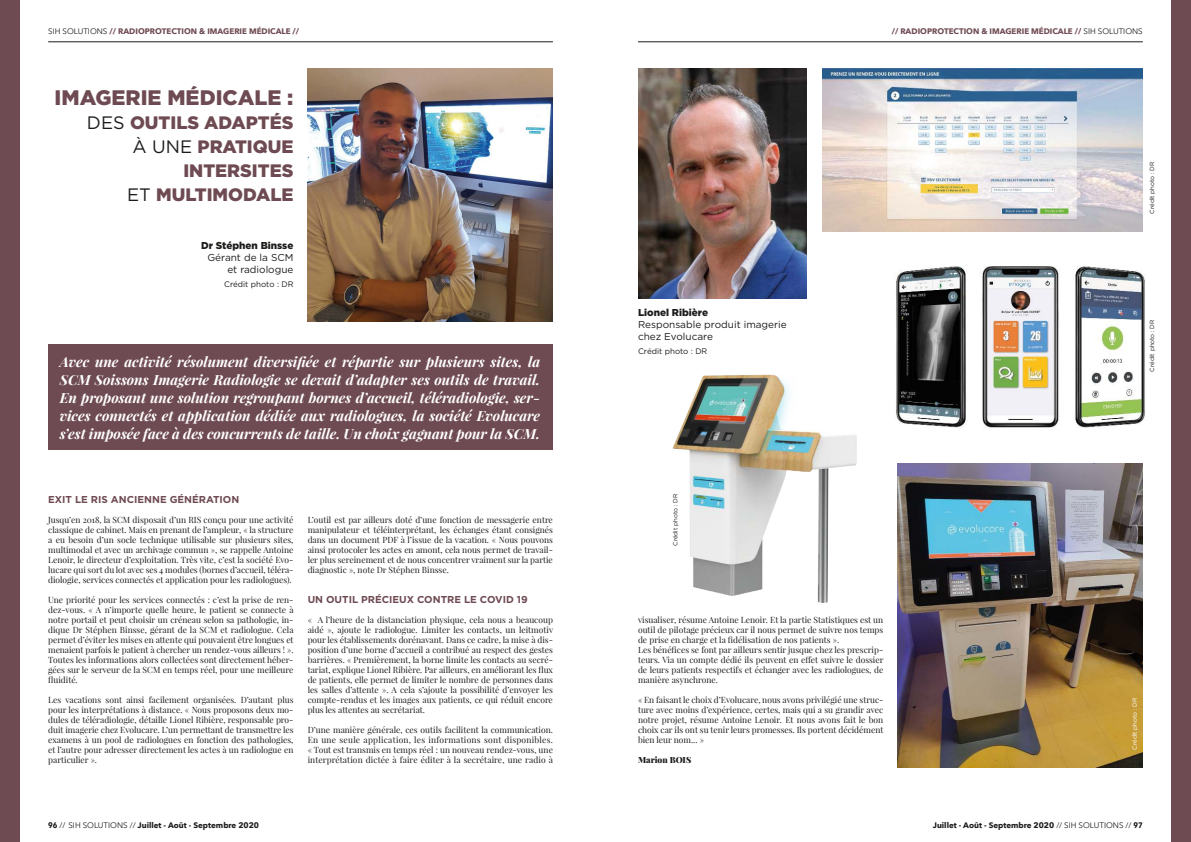
<style>
.page{position:relative;width:1191px;height:842px;background:#fff}
.page>*{position:absolute;margin:0;border:0;box-sizing:border-box;transform-origin:0 0}
.t1{font:900 21px "Gotham";color:#6e4a52}
.t2{font:900 18px/24px "Gotham";color:#6e4a52;text-align:right}
.t3{font:italic 700 14px/18px "Playfair Display";color:#fff;text-align:justify}
.t4{font:10px/12px "Gotham";color:#1c1c1b;text-align:right}
.t5{font:700 10px "Gotham";color:#6e4a52}
.t6{font:900 10px "Gotham";color:#1c1c1b}
.t7{font:8.5px/10px "Playfair Display";color:#1c1c1b;text-align:justify}
.t8{font:900 8.5px "Playfair Display";color:#1c1c1b}
.t9{font:700 8px "Avenir Next";color:#6e4a52}
.t10{font:700 8px "Avenir Next";color:#1c1c1b;scale:.9 1}
.t11{font:700 8px "Avenir Next";color:#1c1c1b}
.t12{font:8px "Gotham";color:#1c1c1b}
.t13{font:6px "Gotham";color:#1c1c1b}
.t14{font:6px "Gotham";color:#fff}
.s1{font-weight:400;color:#1c1c1b}
.s2{font-weight:400}
</style>
<div class="page">
<hr style="left:638px;top:42px;width:504px;height:1px;background:#1c1c1b">
<hr style="left:48px;top:42px;width:505px;height:1px;background:#1c1c1b">
<div style="left:0;top:0;width:20px;height:842px;background:#6e4a52"></div>
<div style="left:1171px;top:0;width:20px;height:842px;background:#6e4a52"></div>
<img style="left:308px;top:69px;width:245px;height:253px">
<div style="left:48px;top:345px;width:505px;height:105px;background:#6e4a52"></div>
<img style="left:896px;top:266px;width:249px;height:162px">
<img style="left:638px;top:69px;width:169px;height:230px">
<img style="left:673px;top:374px;width:183px;height:228px">
<img style="left:897px;top:463px;width:245px;height:305px">
<img style="left:822px;top:69px;width:320px;height:163px">
<p class="t9" style="left:48px;top:27px;width:253px"><span class="s1">SIH SOLUTIONS</span> // RADIOPROTECTION &amp; IMAGERIE MÉDICALE //</p>
<p class="t9" style="left:891px;top:27px;width:253px">// RADIOPROTECTION &amp; IMAGERIE MÉDICALE // <span class="s1">SIH SOLUTIONS</span></p>
<h1 class="t1" style="left:55px;top:86px;width:240px">IMAGERIE MÉDICALE :</h1>
<h2 class="t2" style="left:87px;top:111px;width:208px"><span class="s1">DES</span> OUTILS ADAPTÉS<br><span class="s1">À UNE</span> PRATIQUE<br>INTERSITES<br><span class="s1">ET</span> MULTIMODALE</h2>
<p class="t6" style="left:201px;top:239px;width:94px">Dr Stéphen Binsse</p>
<p class="t4" style="left:207px;top:251px;width:87px">Gérant de la SCM et radiologue</p>
<p class="t12" style="left:224px;top:279px;width:71px">Crédit photo : DR</p>
<p class="t3" style="left:60px;top:352px;width:482px">Avec une activité résolument diversifiée et répartie sur plusieurs sites, la SCM Soissons Imagerie Radiologie se devait d’adapter ses outils de travail.<br>En proposant une solution regroupant bornes d’accueil, téléradiologie, ser&shy;vices connectés et application dédiée aux radiologues, la société Evolucare s’est imposée face à des concurrents de taille. Un choix gagnant pour la SCM.</p>
<p class="t5" style="left:48px;top:494px;width:193px">EXIT LE RIS ANCIENNE GÉNÉRATION</p>
<p class="t7" style="left:48px;top:515px;width:247px">Jusqu’en 2018, la SCM disposait d’un RIS conçu pour une activité classique de cabinet. Mais en prenant de l’ampleur, « la structure a eu besoin d’un socle technique utilisable sur plusieurs sites, multimodal et avec un archivage commun », se rappelle Antoine Lenoir, le directeur d’exploitation. Très vite, c’est la société Evo&shy;lucare qui sort du lot avec ses 4 modules (bornes d’accueil, téléra&shy;diologie, services connectés et application pour les radiologues).</p>
<p class="t7" style="left:48px;top:595px;width:247px">Une priorité pour les services connectés : c’est la prise de ren&shy;dez-vous. « A n’importe quelle heure, le patient se connecte à notre portail et peut choisir un créneau selon sa pathologie, in&shy;dique Dr Stéphen Binsse, gérant de la SCM et radiologue. Cela permet d’éviter les mises en attente qui pouvaient être longues et menaient parfois le patient à chercher un rendez-vous ailleurs ! ».<br>Toutes les informations alors collectées sont directement héber&shy;gées sur le serveur de la SCM en temps réel, pour une meilleure fluidité.</p>
<p class="t7" style="left:48px;top:695px;width:247px">Les vacations sont ainsi facilement organisées. D’autant plus pour les interprétations à distance. « Nous proposons deux mo&shy;dules de téléradiologie, détaille Lionel Ribière, responsable pro&shy;duit imagerie chez Evolucare. L’un permettant de transmettre les examens à un pool de radiologues en fonction des pathologies, et l’autre pour adresser directement les actes à un radiologue en particulier ».</p>
<p class="t7" style="left:308px;top:515px;width:247px">L’outil est par ailleurs doté d’une fonction de messagerie entre manipulateur et téléinterprétant, les échanges étant consignés dans un document PDF à l’issue de la vacation. « Nous pouvons ainsi protocoler les actes en amont, cela nous permet de travail&shy;ler plus sereinement et de nous concentrer vraiment sur la partie diagnostic », note Dr Stéphen Binsse.</p>
<p class="t5" style="left:308px;top:594px;width:222px">UN OUTIL PRÉCIEUX CONTRE LE COVID 19</p>
<p class="t7" style="left:308px;top:615px;width:247px">« A l’heure de la distanciation physique, cela nous a beaucoup aidé », ajoute le radiologue. Limiter les contacts, un leitmotiv pour les établissements dorénavant. Dans ce cadre, la mise à dis&shy;position d’une borne d’accueil a contribué au respect des gestes barrières. « Premièrement, la borne limite les contacts au secré&shy;tariat, explique Lionel Ribière. Par ailleurs, en améliorant les flux de patients, elle permet de limiter le nombre de personnes dans les salles d’attente ». A cela s’ajoute la possibilité d’envoyer les compte-rendus et les images aux patients, ce qui réduit encore plus les attentes au secrétariat.</p>
<p class="t7" style="left:308px;top:725px;width:247px">D’une manière générale, ces outils facilitent la communication.<br>En une seule application, les informations sont disponibles. « Tout est transmis en temps réel : un nouveau rendez-vous, une interprétation dictée à faire éditer à la secrétaire, une radio à</p>
<p class="t6" style="left:638px;top:307px;width:72px">Lionel Ribière</p>
<p class="t4" style="left:638px;top:318px;width:150px;text-align:left">Responsable produit imagerie chez Evolucare</p>
<p class="t12" style="left:638px;top:347px;width:71px">Crédit photo : DR</p>
<p class="t13" style="left:672px;top:546px;width:53px;rotate:-90deg">Crédit photo : DR</p>
<p class="t7" style="left:638px;top:615px;width:247px;text-align:left">visualiser, résume Antoine Lenoir. Et la partie Statistiques est un outil de pilotage précieux car il nous permet de suivre nos temps de prise en charge et la fidélisation de nos patients ».<br>Les bénéfices se font par ailleurs sentir jusque chez les prescrip&shy;teurs. Via un compte dédié ils peuvent en effet suivre le dossier de leurs patients respectifs et échanger avec les radiologues, de manière asynchrone.</p>
<p class="t7" style="left:638px;top:695px;width:247px">« En faisant le choix d’Evolucare, nous avons privilégié une struc&shy;ture avec moins d’expérience, certes, mais qui a su grandir avec notre projet, résume Antoine Lenoir. Et nous avons fait le bon choix car ils ont su tenir leurs promesses. Ils portent décidément bien leur nom... »</p>
<p class="t8" style="left:638px;top:755px;width:55px">Marion BOIS</p>
<p class="t13" style="left:1148px;top:214px;width:53px;rotate:-90deg">Crédit photo : DR</p>
<p class="t13" style="left:1148px;top:371px;width:53px;rotate:-90deg">Crédit photo : DR</p>
<p class="t14" style="left:1131px;top:750px;width:53px;rotate:-90deg">Crédit photo : DR</p>
<p class="t10" style="left:48px;top:820px;width:236px">96 <span class="s2">// SIH SOLUTIONS //</span> Juillet - Août - Septembre 2020</p>
<p class="t11" style="left:932px;top:820px;width:211px">Juillet - Août - Septembre 2020 <span class="s2">// SIH SOLUTIONS //</span> 97</p>
</div>
